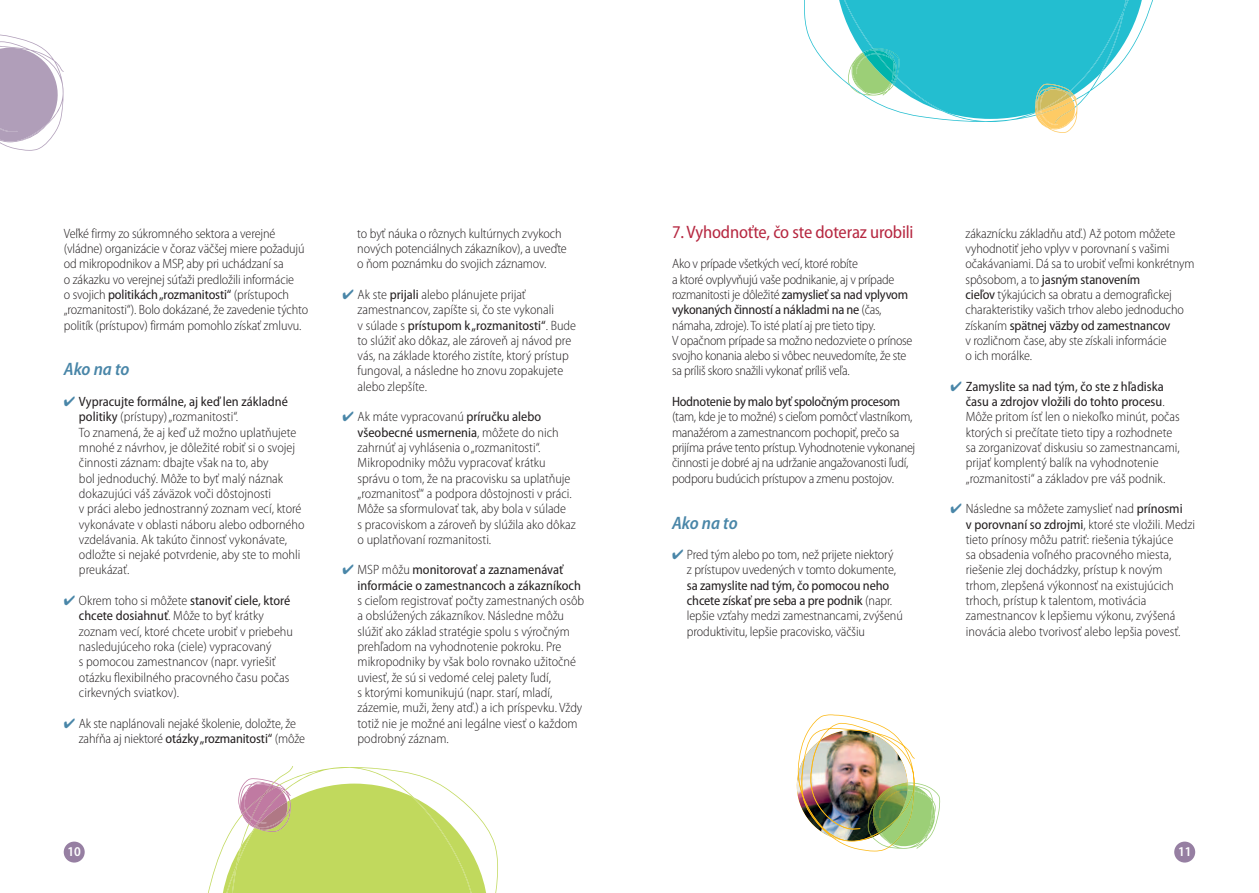
<style>
.page{position:relative;width:1259px;height:893px;background:#fff}
.page>*{position:absolute;margin:0;border:0;box-sizing:border-box;transform-origin:0 0}
.t1{font:semi-condensed 18px "Myriad Pro";letter-spacing:-.01em;color:#b62841}
.t2{font:italic 600 semi-condensed 18px "Myriad Pro";color:#4986a8}
.t3{font:300 semi-condensed 13.5px/15.3px "Myriad Pro";color:#231f20}
.t4{font:300 semi-condensed 13.5px/15.3px "Myriad Pro";letter-spacing:-.02em;color:#231f20}
.t5{font:semi-condensed 13.5px/15.3px "Myriad Pro";color:#231f20}
.t6{font:semi-condensed 13.5px "Myriad Pro";letter-spacing:-.02em;color:#231f20}
.t7{font:600 semi-condensed 13.5px "Myriad Pro";color:#fff}
.s1{font-weight:400}
.s2{color:#4986a8}
.s3{font-weight:300}
</style>
<div class="page">
<div style="left:64px;top:842px;width:21px;height:20px;background:#967fa2;border-radius:50%"></div>
<div style="left:1174px;top:842px;width:21px;height:20px;background:#967fa2;border-radius:50%"></div>
<svg style="left:208px;top:766px;width:290px;height:127px"></svg>
<svg style="left:0;top:34px;width:64px;height:117px"></svg>
<svg style="left:831px;top:0;width:318px;height:133px"></svg>
<img style="left:796px;top:714px;width:144px;height:137px">
<p class="t3" style="left:64px;top:227px;width:246px">Veľké firmy zo súkromného sektora a verejné (vládne) organizácie v čoraz väčšej miere požadujú od mikropodnikov a MSP, aby pri uchádzaní sa<br>o zákazku vo verejnej súťaži predložili informácie<br>o svojich <span class="s1">politikách „rozmanitosti“</span> (prístupoch „rozmanitosti“). Bolo dokázané, že zavedenie týchto politík (prístupov) firmám pomohlo získať zmluvu.</p>
<h1 class="t2" style="left:64px;top:363px;width:67px">Ako na to</h1>
<p class="t3" style="left:79px;top:395px;width:227px;text-indent:-15px"><span class="s2">✔</span> <span class="s1">Vypracujte formálne, aj keď len základné politiky</span> (prístupy) „rozmanitosti“.<br>To znamená, že aj keď už možno uplatňujete mnohé z návrhov, je dôležité robiť si o svojej činnosti záznam: dbajte však na to, aby<br>bol jednoduchý. Môže to byť malý náznak dokazujúci váš záväzok voči dôstojnosti<br>v práci alebo jednostranný zoznam vecí, ktoré vykonávate v oblasti náboru alebo odborného vzdelávania. Ak takúto činnosť vykonávate, odložte si nejaké potvrdenie, aby ste to mohli preukázať.</p>
<p class="t3" style="left:79px;top:594px;width:215px;text-indent:-15px"><span class="s2">✔</span> Okrem toho si môžete <span class="s1">stanoviť ciele, ktoré chcete dosiahnuť</span>. Môže to byť krátky zoznam vecí, ktoré chcete urobiť v priebehu nasledujúceho roka (ciele) vypracovaný<br>s pomocou zamestnancov (napr. vyriešiť otázku flexibilného pracovného času počas cirkevných sviatkov).</p>
<p class="t3" style="left:79px;top:717px;width:228px;text-indent:-15px"><span class="s2">✔</span> Ak ste naplánovali nejaké školenie, doložte, že zahŕňa aj niektoré <span class="s1">otázky „rozmanitosti“</span> (môže</p>
<p class="t3" style="left:357px;top:227px;width:211px">to byť náuka o rôznych kultúrnych zvykoch nových potenciálnych zákazníkov), a uveďte o ňom poznámku do svojich záznamov.</p>
<p class="t3" style="left:357px;top:288px;width:220px;text-indent:-15px"><span class="s2">✔</span> Ak ste <span class="s1">prijali</span> alebo plánujete prijať zamestnancov, zapíšte si, čo ste vykonali<br>v súlade s <span class="s1">prístupom k „rozmanitosti“</span>. Bude to slúžiť ako dôkaz, ale zároveň aj návod pre vás, na základe ktorého zistíte, ktorý prístup fungoval, a následne ho znovu zopakujete alebo zlepšíte.</p>
<p class="t3" style="left:357px;top:411px;width:220px;text-indent:-15px"><span class="s2">✔</span> Ak máte vypracovanú <span class="s1">príručku alebo všeobecné usmernenia</span>, môžete do nich zahrnúť aj vyhlásenia o „rozmanitosti“.<br>Mikropodniky môžu vypracovať krátku správu o tom, že na pracovisku sa uplatňuje „rozmanitosť“ a podpora dôstojnosti v práci.<br>Môže sa sformulovať tak, aby bola v súlade<br>s pracoviskom a zároveň by slúžila ako dôkaz o uplatňovaní rozmanitosti.</p>
<p class="t5" style="left:357px;top:564px;width:225px;text-indent:-15px"><span class="s2">✔</span> <span class="s3">MSP môžu</span> monitorovať a zaznamenávať informácie o zamestnancoch a zákazníkoch</p>
<p class="t3" style="left:357px;top:594px;width:228px">s cieľom registrovať počty zamestnaných osôb a obslúžených zákazníkov. Následne môžu slúžiť ako základ stratégie spolu s výročným prehľadom na vyhodnotenie pokroku. Pre mikropodniky by však bolo rovnako užitočné uviesť, že sú si vedomé celej palety ľudí,<br>s ktorými komunikujú (napr. starí, mladí, zázemie, muži, ženy atď.) a ich príspevku. Vždy totiž nie je možné ani legálne viesť o každom podrobný záznam.</p>
<h1 class="t1" style="left:672px;top:225px;width:243px">7. Vyhodnoťte, čo ste doteraz urobili</h1>
<p class="t4" style="left:672px;top:258px;width:242px">Ako v prípade všetkých vecí, ktoré robíte<br>a ktoré ovplyvňujú vaše podnikanie, aj v prípade rozmanitosti je dôležité <span class="s1">zamyslieť sa nad vplyvom vykonaných činností a nákladmi na ne</span> (čas, námaha, zdroje). To isté platí aj pre tieto tipy.<br>V opačnom prípade sa možno nedozviete o prínose svojho konania alebo si vôbec neuvedomíte, že ste sa príliš skoro snažili vykonať príliš veľa.</p>
<p class="t6" style="left:672px;top:396px;width:230px">Hodnotenie by malo byť spoločným procesom</p>
<p class="t4" style="left:672px;top:411px;width:245px">(tam, kde je to možné) s cieľom pomôcť vlastníkom, manažérom a zamestnancom pochopiť, prečo sa prijíma práve tento prístup. Vyhodnotenie vykonanej činnosti je dobré aj na udržanie angažovanosti ľudí, podporu budúcich prístupov a zmenu postojov.</p>
<h1 class="t2" style="left:672px;top:516px;width:67px">Ako na to</h1>
<p class="t3" style="left:672px;top:548px;width:226px;text-align:right"><span class="s2">✔</span> Pred tým alebo po tom, než prijete niektorý z prístupov uvedených v tomto dokumente,</p>
<p class="t3" style="left:687px;top:579px;width:217px"><span class="s1">sa zamyslite nad tým, čo pomocou neho chcete získať pre seba a pre podnik</span> (napr. lepšie vzťahy medzi zamestnancami, zvýšenú produktivitu, lepšie pracovisko, väčšiu</p>
<p class="t3" style="left:965px;top:227px;width:230px">zákaznícku základňu atď.) Až potom môžete vyhodnotiť jeho vplyv v porovnaní s vašimi očakávaniami. Dá sa to urobiť veľmi konkrétnym spôsobom, a to <span class="s1">jasným stanovením<br>cieľov</span> týkajúcich sa obratu a demografickej charakteristiky vašich trhov alebo jednoducho získaním <span class="s1">spätnej väzby od zamestnancov<br></span>v rozličnom čase, aby ste získali informácie<br>o ich morálke.</p>
<p class="t3" style="left:965px;top:380px;width:215px;text-indent:-15px"><span class="s2">✔</span> <span class="s1">Zamyslite sa nad tým, čo ste z hľadiska času a zdrojov vložili do tohto procesu</span>.<br>Môže pritom ísť len o niekoľko minút, počas ktorých si prečítate tieto tipy a rozhodnete sa zorganizovať diskusiu so zamestnancami, prijať komplentý balík na vyhodnotenie „rozmanitosti“ a základov pre váš podnik.</p>
<p class="t3" style="left:965px;top:502px;width:231px;text-indent:-15px"><span class="s2">✔</span> Následne sa môžete zamyslieť nad <span class="s1">prínosmi<br>v porovnaní so zdrojmi</span>, ktoré ste vložili. Medzi tieto prínosy môžu patriť: riešenia týkajúce<br>sa obsadenia voľného pracovného miesta, riešenie zlej dochádzky, prístup k novým trhom, zlepšená výkonnosť na existujúcich trhoch, prístup k talentom, motivácia zamestnancov k lepšiemu výkonu, zvýšená inovácia alebo tvorivosť alebo lepšia povesť.</p>
<p class="t7" style="left:67px;top:847px;width:15px">10</p>
<p class="t7" style="left:1178px;top:847px;width:15px">11</p>
</div>
